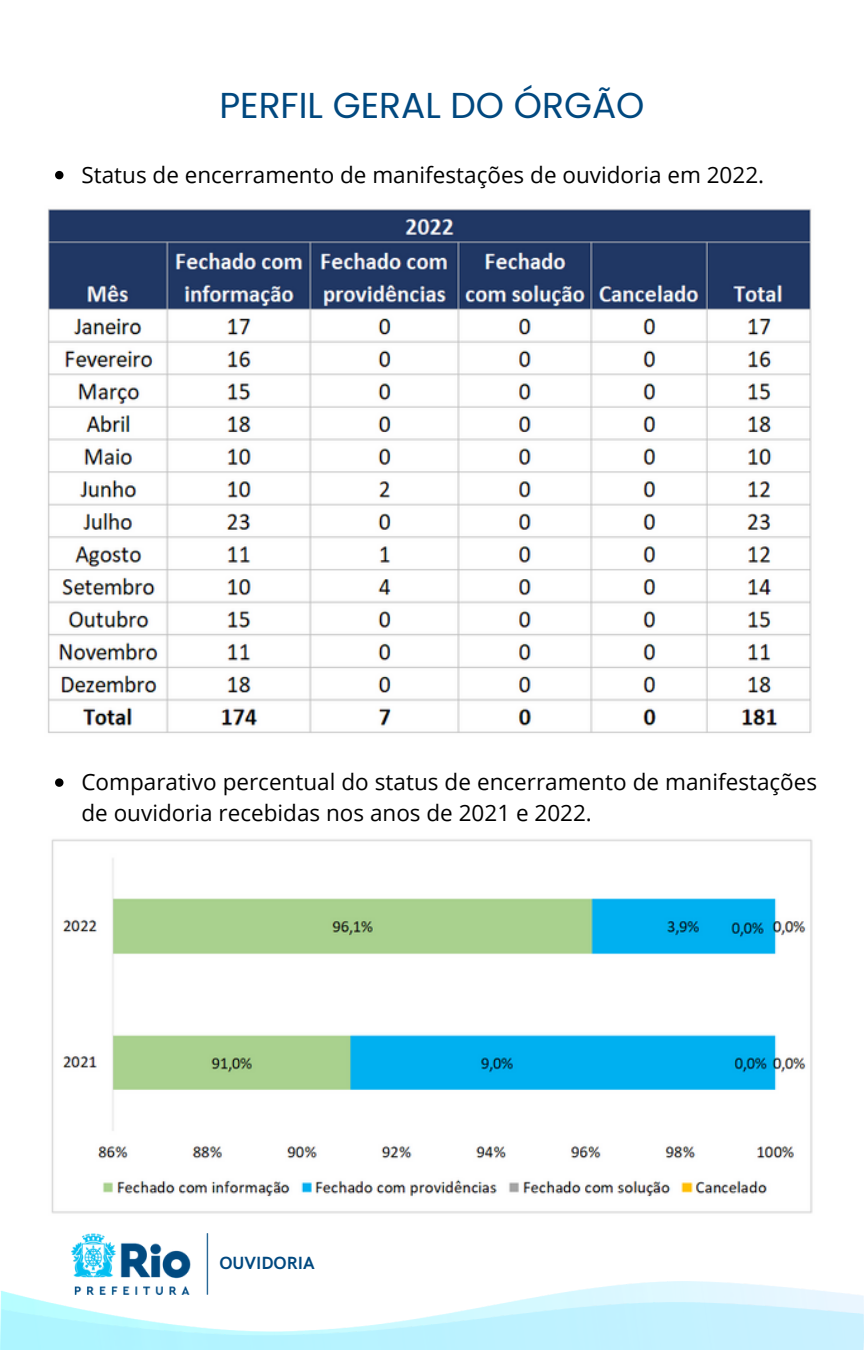
<style>
.page{position:relative;width:864px;height:1350px;background:#fff}
.page>*{position:absolute;margin:0;border:0;box-sizing:border-box;transform-origin:0 0}
.t1{font:36px "Poppins";color:#00487f}
.t2{font:22.5px/30.4px "Open Sans";color:#000}
.t3{font:700 17.78px "HK Grotesk";color:#00487f}
</style>
<div class="page">
<img style="left:71px;top:1234px;width:138px;height:48px">
<img style="left:0;top:1282px;width:863px;height:20px">
<svg style="left:55px;top:171px;width:8px;height:8px"></svg>
<svg style="left:55px;top:778px;width:8px;height:9px"></svg>
<img style="left:48px;top:208px;width:764px;height:525px">
<img style="left:51px;top:839px;width:762px;height:375px">
<h1 class="t1" style="left:219px;top:80px;width:427px">PERFIL GERAL DO ÓRGÃO</h1>
<p class="t2" style="left:81px;top:159px;width:684px">Status de encerramento de manifestações de ouvidoria em 2022.</p>
<p class="t2" style="left:81px;top:766px;width:737px">Comparativo percentual do status de encerramento de manifestações de ouvidoria recebidas nos anos de 2021 e 2022.</p>
<p class="t3" style="left:219px;top:1253px;width:97px">OUVIDORIA</p>
</div>
